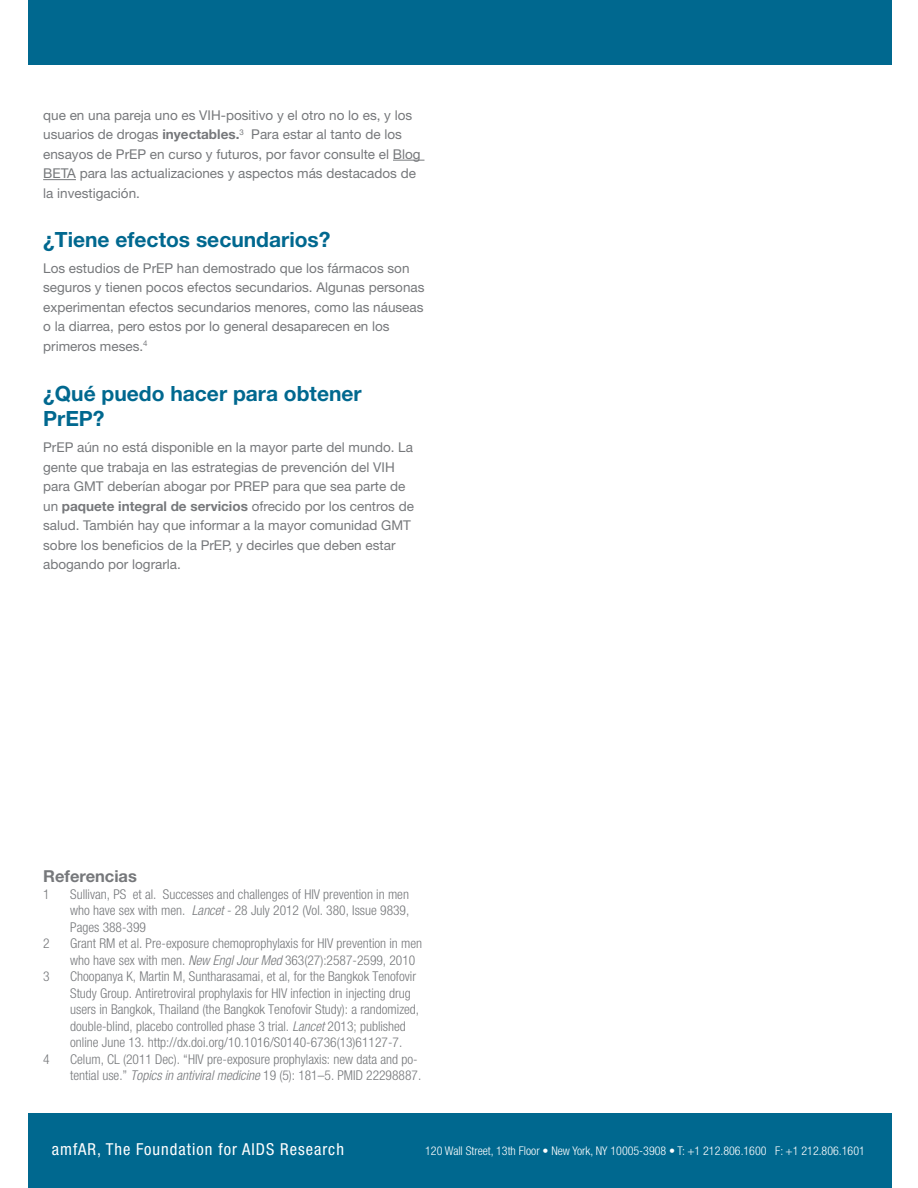
<style>
.page{position:relative;width:918px;height:1188px;background:#fff}
.page>*{position:absolute;margin:0;border:0;box-sizing:border-box;transform-origin:0 0}
.subhead{font:700 21px/25.2px "Helvetica Neue LT Std";color:#00688f}
.t1{font:condensed 16.5px "Helvetica Neue LT Std";letter-spacing:.06em;color:#fff}
.Ref_bold{font:700 16.5px "Helvetica Neue LT Std";color:#76787b}
.body{font:13.5px/19.5px "Helvetica Neue LT Std";color:#76787b}
.references{font:300 condensed 13.5px/16.5px "Helvetica Neue LT Std";color:#76787b}
.t2{font:300 condensed 12px "Helvetica Neue LT Std";color:#fff}
.s1{font-weight:700}
.s2{font-style:italic}
</style>
<div class="page">
<div style="left:28px;top:1113px;width:864px;height:75px;background:#00688f"></div>
<div style="left:28px;top:0;width:864px;height:65px;background:#00688f"></div>
<hr style="left:393px;top:160px;width:31px;height:1px;background:#76787b">
<hr style="left:43px;top:179px;width:33px;height:1px;background:#76787b">
<p class="body" style="left:43px;top:105px;width:379px">que en una pareja uno es VIH-positivo y el otro no lo es, y los usuarios de drogas <span class="s1">inyectables.</span><sup>3</sup> Para estar al tanto de los ensayos de PrEP en curso y futuros, por favor consulte el Blog BETA para las actualizaciones y aspectos más destacados de la investigación.</p>
<p class="subhead" style="left:43px;top:226px;width:289px">¿Tiene efectos secundarios?</p>
<p class="body" style="left:43px;top:258px;width:383px">Los estudios de PrEP han demostrado que los fármacos son seguros y tienen pocos efectos secundarios. Algunas personas experimentan efectos secundarios menores, como las náuseas o la diarrea, pero estos por lo general desaparecen en los primeros meses.<sup>4</sup></p>
<p class="subhead" style="left:43px;top:380px;width:320px">¿Qué puedo hacer para obtener<br>PrEP?</p>
<p class="body" style="left:43px;top:437px;width:372px">PrEP aún no está disponible en la mayor parte del mundo. La gente que trabaja en las estrategias de prevención del VIH para GMT deberían abogar por PREP para que sea parte de un <span class="s1">paquete integral de servicios</span> ofrecido por los centros de salud. También hay que informar a la mayor comunidad GMT sobre los beneficios de la PrEP, y decirles que deben estar abogando por lograrla.</p>
<p class="Ref_bold" style="left:43px;top:866px;width:95px">Referencias</p>
<p class="references" style="left:43px;top:886px;width:8px">1</p>
<p class="references" style="left:70px;top:886px;width:341px;text-align:justify">Sullivan, PS et al. Successes and challenges of HIV prevention in men who have sex with men. <span class="s2">Lancet</span> - 28 July 2012 (Vol. 380, Issue 9839, Pages 388-399</p>
<p class="references" style="left:43px;top:935px;width:8px">2</p>
<p class="references" style="left:70px;top:935px;width:353px">Grant RM et al. Pre-exposure chemoprophylaxis for HIV prevention in men who have sex with men. <span class="s2">New Engl Jour Med</span> 363(27):2587-2599, 2010</p>
<p class="references" style="left:43px;top:968px;width:8px">3</p>
<p class="references" style="left:70px;top:968px;width:350px">Choopanya K, Martin M, Suntharasamai, et al, for the Bangkok Tenofovir Study Group. Antiretroviral prophylaxis for HIV infection in injecting drug users in Bangkok, Thailand (the Bangkok Tenofovir Study): a randomized, double-blind, placebo controlled phase 3 trial. <span class="s2">Lancet</span> 2013; published online June 13. http://dx.doi.org/10.1016/S0140-6736(13)61127-7.</p>
<p class="references" style="left:43px;top:1051px;width:8px">4</p>
<p class="references" style="left:70px;top:1051px;width:353px">Celum, CL (2011 Dec). “HIV pre-exposure prophylaxis: new data and po&shy;tential use.” <span class="s2">Topics in antiviral medicine</span> 19 (5): 181–5. PMID 22298887.</p>
<p class="t1" style="left:52px;top:1140px;width:294px">amfAR, The Foundation for AIDS Research</p>
<p class="t2" style="left:425px;top:1143px;width:441px">120 Wall Street, 13th Floor • New York, NY 10005-3908 • T: +1 212.806.1600 F: +1 212.806.1601</p>
</div>
